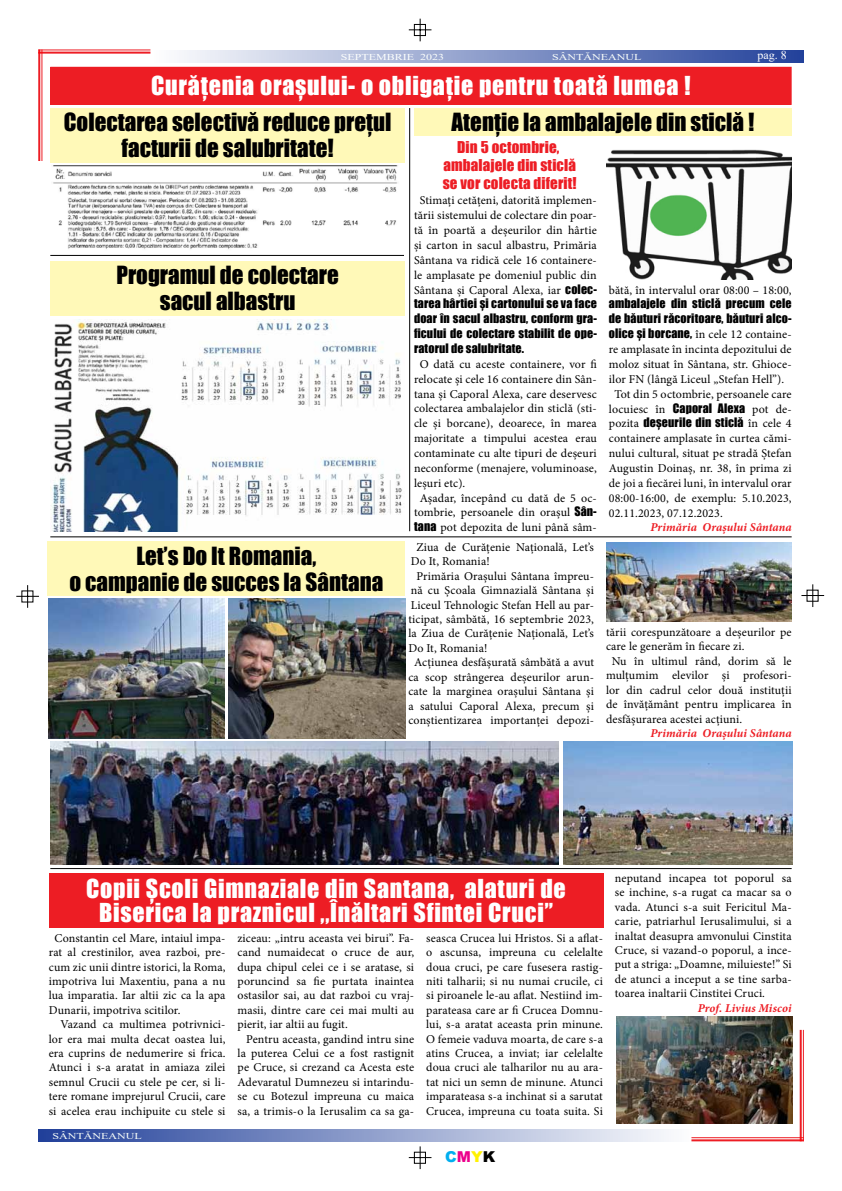
<style>
.page{position:relative;width:842px;height:1191px;background:#fff}
.page>*{position:absolute;margin:0;border:0;box-sizing:border-box;transform-origin:0 0}
.t1{font:24px/24px "Impact";letter-spacing:.03em;color:#fff;text-align:center}
.t2{font:23px/26px "Impact";color:#000;text-align:center}
.t3{font:15px/18.5px "Impact";letter-spacing:.01em;color:#ed1d24;text-align:center}
.t4{font:900 15px "Arial";color:#00aeef}
.t5{font:12px/14.4px "Minion Pro";letter-spacing:.01em;color:#000;text-align:justify}
.t6{font:12px/14.9px "Impact";letter-spacing:.01em;color:#000;text-align:justify}
.t7{font:italic 700 12px "Minion Pro";letter-spacing:.005em;color:#ed1d24}
.t8{font:12px "Times New Roman";color:#fff}
.t9{font:9px "Times New Roman";color:#f7fef9;scale:1.33 1}
.s1{font-family:"Impact"}
.s2{font-family:"Minion Pro"}
.s3{color:#ec008c}
.s4{color:#fff200}
.s5{color:#000}
</style>
<div class="page">
<svg style="left:16px;top:585px;width:23px;height:23px"></svg>
<svg style="left:801px;top:584px;width:23px;height:23px"></svg>
<svg style="left:409px;top:19px;width:22px;height:22px"></svg>
<svg style="left:409px;top:1146px;width:22px;height:23px"></svg>
<hr style="left:38px;top:52px;width:112px;height:2px;background:#ed1d24">
<hr style="left:38px;top:50px;width:112px;height:1px;background:#ed1d24">
<hr style="left:38px;top:50px;width:2px;height:111px;background:#ed1d24">
<hr style="left:42px;top:50px;width:1px;height:111px;background:#ed1d24">
<svg style="left:150px;top:50px;width:654px;height:12px;background:#909fcc"></svg>
<hr style="left:691px;top:1139px;width:113px;height:2px;background:#ed1d24">
<hr style="left:691px;top:1137px;width:113px;height:1px;background:#ed1d24">
<hr style="left:800px;top:1030px;width:2px;height:111px;background:#ed1d24">
<hr style="left:803px;top:1030px;width:1px;height:111px;background:#ed1d24">
<svg style="left:38px;top:1129px;width:628px;height:12px;background:#8a9ac9"></svg>
<div style="left:51px;top:67px;width:740px;height:37px;background:#ed1d24"></div>
<div style="left:50px;top:67px;width:742px;height:38px;border:1px solid #ed1d24"></div>
<div style="left:50px;top:108px;width:355px;height:54px;background:#fff9b8"></div>
<img style="left:53px;top:165px;width:345px;height:84px">
<hr style="left:409px;top:108px;width:1px;height:423px;background:#000">
<div style="left:414px;top:108px;width:378px;height:27px;background:#fff9b8"></div>
<hr style="left:50px;top:255px;width:354px;height:1px;background:#000">
<div style="left:50px;top:261px;width:355px;height:54px;background:#fff9b8"></div>
<img style="left:50px;top:319px;width:352px;height:212px">
<img style="left:606px;top:149px;width:186px;height:130px">
<hr style="left:50px;top:536px;width:742px;height:1px;background:#000">
<div style="left:48px;top:541px;width:357px;height:54px;background:#fff9b8"></div>
<img style="left:48px;top:599px;width:177px;height:139px">
<img style="left:228px;top:599px;width:177px;height:139px">
<img style="left:606px;top:543px;width:186px;height:78px">
<img style="left:50px;top:741px;width:508px;height:123px">
<img style="left:563px;top:741px;width:229px;height:123px">
<hr style="left:50px;top:868px;width:742px;height:1px;background:#000">
<div style="left:49px;top:873px;width:554px;height:54px;background:#ed1d24"></div>
<img style="left:616px;top:1017px;width:176px;height:106px">
<p class="t9" style="left:341px;top:51px;width:79px">SEPTEMBRIE 2023</p>
<p class="t9" style="left:552px;top:51px;width:69px">SÂNTĂNEANUL</p>
<p class="t8" style="left:757px;top:47px;width:31px">pag. 8</p>
<h1 class="t1" style="left:151px;top:73px;width:541px">Curățenia orașului- o obligație pentru toată lumea !</h1>
<h2 class="t2" style="left:64px;top:108px;width:329px">Colectarea selectivă reduce prețul facturii de salubritate!</h2>
<h2 class="t2" style="left:451px;top:108px;width:304px">Atenție la ambalajele din sticlă !</h2>
<p class="t3" style="left:443px;top:137px;width:135px">Din 5 octombrie, ambalajele din sticlă se vor colecta diferit!</p>
<p class="t5" style="left:414px;top:193px;width:184px;line-height:14.9px;text-align:center">Stimați cetățeni, datorită implemen&shy;tării sistemului de colectare din poar&shy;tă în poartă a deșeurilor din hârtie și carton in sacul albastru, Primăria Sântana va ridică cele 16 containere&shy;le amplasate pe domeniul public din Sântana și Caporal Alexa, iar <span class="s1">colec-</span></p>
<p class="t6" style="left:414px;top:296px;width:184px">tarea hârtiei și cartonului se va face doar în sacul albastru, conform gra&shy;ficului de colectare stabilit de ope&shy;ratorul de salubritate.</p>
<p class="t5" style="left:420px;top:357px;width:179px">O dată cu aceste containere, vor fi</p>
<p class="t5" style="left:414px;top:372px;width:184px">relocate și cele 16 containere din Sân-</p>
<p class="t5" style="left:414px;top:386px;width:184px">tana și Caporal Alexa, care deservesc</p>
<p class="t5" style="left:414px;top:401px;width:184px">colectarea ambalajelor din sticlă (sti-</p>
<p class="t5" style="left:414px;top:416px;width:184px">cle și borcane), deoarece, în marea</p>
<p class="t5" style="left:414px;top:431px;width:184px">majoritate a timpului acestea erau</p>
<p class="t5" style="left:414px;top:446px;width:184px">contaminate cu alte tipuri de deșeuri</p>
<p class="t5" style="left:414px;top:461px;width:184px">neconforme (menajere, voluminoase,</p>
<p class="t5" style="left:414px;top:476px;width:53px">leșuri etc).</p>
<p class="t5" style="left:420px;top:490px;width:179px">Așadar, începând cu dată de 5 oc-</p>
<p class="t5" style="left:414px;top:505px;width:184px">tombrie, persoanele din orașul <span class="s1">Sân-</span></p>
<p class="t5" style="left:414px;top:520px;width:184px"><span class="s1">tana</span> pot depozita de luni până sâm-</p>
<h2 class="t2" style="left:117px;top:261px;width:224px">Programul de colectare sacul albastru</h2>
<p class="t5" style="left:609px;top:283px;width:184px">bătă, în intervalul orar 08:00 – 18:00,</p>
<p class="t6" style="left:609px;top:296px;width:184px">ambalajele din sticlă precum cele de băuturi răcoritoare, băuturi alco-</p>
<p class="t5" style="left:609px;top:327px;width:184px"><span class="s1">olice și borcane,</span> în cele 12 containe-</p>
<p class="t5" style="left:609px;top:342px;width:184px">re amplasate în incinta depozitului de</p>
<p class="t5" style="left:609px;top:357px;width:184px">moloz situat în Sântana, str. Ghioce-</p>
<p class="t5" style="left:609px;top:372px;width:177px">ilor FN (lângă Liceul „Stefan Hell”).</p>
<p class="t5" style="left:614px;top:387px;width:179px">Tot din 5 octombrie, persoanele care</p>
<p class="t5" style="left:609px;top:401px;width:184px">locuiesc în <span class="s1">Caporal Alexa</span> pot de-</p>
<p class="t6" style="left:609px;top:415px;width:184px"><span class="s2">pozita</span> deșeurile din sticlă <span class="s2">în cele 4</span></p>
<p class="t5" style="left:609px;top:431px;width:184px;line-height:14.9px">containere amplasate în curtea cămi&shy;nului cultural, situat pe stradă Ștefan Augustin Doinaș, nr. 38, în prima zi de joi a fiecărei luni, în intervalul orar 08:00-16:00, de exemplu: 5.10.2023, 02.11.2023, 07.12.2023.</p>
<p class="t7" style="left:650px;top:519px;width:143px">Primăria Orașului Sântana</p>
<h2 class="t2" style="left:69px;top:542px;width:315px">Let’s Do It Romania,<br>o campanie de succes la Sântana</h2>
<p class="t5" style="left:416px;top:540px;width:179px">Ziua de Curățenie Națională, Let’s</p>
<p class="t5" style="left:411px;top:554px;width:80px">Do It, Romania!</p>
<p class="t5" style="left:416px;top:569px;width:179px">Primăria Orașului Sântana împreu-</p>
<p class="t5" style="left:411px;top:583px;width:185px">nă cu Școala Gimnazială Sântana și</p>
<p class="t5" style="left:411px;top:597px;width:185px">Liceul Tehnologic Stefan Hell au par-</p>
<p class="t5" style="left:408px;top:612px;width:187px">ticipat, sâmbătă, 16 septembrie 2023,</p>
<p class="t5" style="left:408px;top:626px;width:187px">la Ziua de Curățenie Națională, Let’s</p>
<p class="t5" style="left:408px;top:641px;width:80px">Do It, Romania!</p>
<p class="t5" style="left:414px;top:655px;width:181px">Acțiunea desfășurată sâmbătă a avut</p>
<p class="t5" style="left:408px;top:669px;width:187px">ca scop strângerea deșeurilor arun-</p>
<p class="t5" style="left:408px;top:684px;width:187px">cate la marginea orașului Sântana și</p>
<p class="t5" style="left:408px;top:698px;width:187px">a satului Caporal Alexa, precum și</p>
<p class="t5" style="left:408px;top:713px;width:187px">conștientizarea importanței depozi-</p>
<p class="t5" style="left:606px;top:625px;width:187px">tării corespunzătoare a deșeurilor pe</p>
<p class="t5" style="left:606px;top:639px;width:140px">care le generăm în fiecare zi.</p>
<p class="t5" style="left:612px;top:654px;width:181px">Nu în ultimul rând, dorim să le</p>
<p class="t5" style="left:606px;top:668px;width:187px">mulțumim elevilor și profesori-</p>
<p class="t5" style="left:606px;top:682px;width:187px">lor din cadrul celor două instituții</p>
<p class="t5" style="left:606px;top:697px;width:187px">de învățământ pentru implicarea în</p>
<p class="t5" style="left:606px;top:711px;width:138px">desfășurarea acestei acțiuni.</p>
<p class="t7" style="left:650px;top:724px;width:143px">Primăria Orașului Sântana</p>
<h1 class="t1" style="left:86px;top:875px;width:481px">Copii Școli Gimnaziale din Santana, alaturi de<br>Biserica la praznicul ,,Înăltari Sfintei Cruci”</h1>
<p class="t5" style="left:49px;top:930px;width:178px;text-indent:6px">Constantin cel Mare, intaiul impa&shy;rat al crestinilor, avea razboi, pre&shy;cum zic unii dintre istorici, la Roma, impotriva lui Maxentiu, pana a nu lua imparatia. Iar altii zic ca la apa Dunarii, impotriva scitilor.</p>
<p class="t5" style="left:49px;top:1017px;width:178px;text-indent:12px">Vazand ca multimea potrivnici&shy;lor era mai multa decat oastea lui, era cuprins de nedumerire si frica.<br>Atunci i s-a aratat in amiaza zilei semnul Crucii cu stele pe cer, si li&shy;tere romane imprejurul Crucii, care si acelea erau inchipuite cu stele si</p>
<p class="t9" style="left:52px;top:1129px;width:69px">SÂNTĂNEANUL</p>
<p class="t5" style="left:237px;top:930px;width:178px">ziceau: „intru aceasta vei birui”. Fa&shy;cand numaidecat o cruce de aur, dupa chipul celei ce i se aratase, si poruncind sa fie purtata inaintea ostasilor sai, au dat razboi cu vraj&shy;masii, dintre care cei mai multi au pierit, iar altii au fugit.</p>
<p class="t5" style="left:237px;top:1031px;width:178px;text-indent:9px">Pentru aceasta, gandind intru sine la puterea Celui ce a fost rastignit pe Cruce, si crezand ca Acesta este Adevaratul Dumnezeu si intarindu&shy;se cu Botezul impreuna cu maica sa, a trimis-o la Ierusalim ca sa ga-</p>
<p class="t5" style="left:426px;top:930px;width:178px">seasca Crucea lui Hristos. Si a aflat&shy;o ascunsa, impreuna cu celelalte doua cruci, pe care fusesera rastig&shy;niti talharii; si nu numai crucile, ci si piroanele le-au aflat. Nestiind im&shy;parateasa care ar fi Crucea Domnu&shy;lui, s-a aratat aceasta prin minune.<br>O femeie vaduva moarta, de care s-a atins Crucea, a inviat; iar celelalte doua cruci ale talharilor nu au ara&shy;tat nici un semn de minune. Atunci imparateasa s-a inchinat si a sarutat Crucea, impreuna cu toata suita. Si</p>
<p class="t4" style="left:445px;top:1145px;width:51px">C<span class="s3">M</span><span class="s4">Y</span><span class="s5">K</span></p>
<p class="t5" style="left:615px;top:871px;width:178px">neputand incapea tot poporul sa se inchine, s-a rugat ca macar sa o vada. Atunci s-a suit Fericitul Ma&shy;carie, patriarhul Ierusalimului, si a inaltat deasupra amvonului Cinstita Cruce, si vazand-o poporul, a ince&shy;put a striga: „Doamne, miluieste!” Si de atunci a inceput a se tine sarba&shy;toarea inaltarii Cinstitei Cruci.</p>
<p class="t7" style="left:698px;top:999px;width:95px">Prof. Livius Miscoi</p>
</div>
